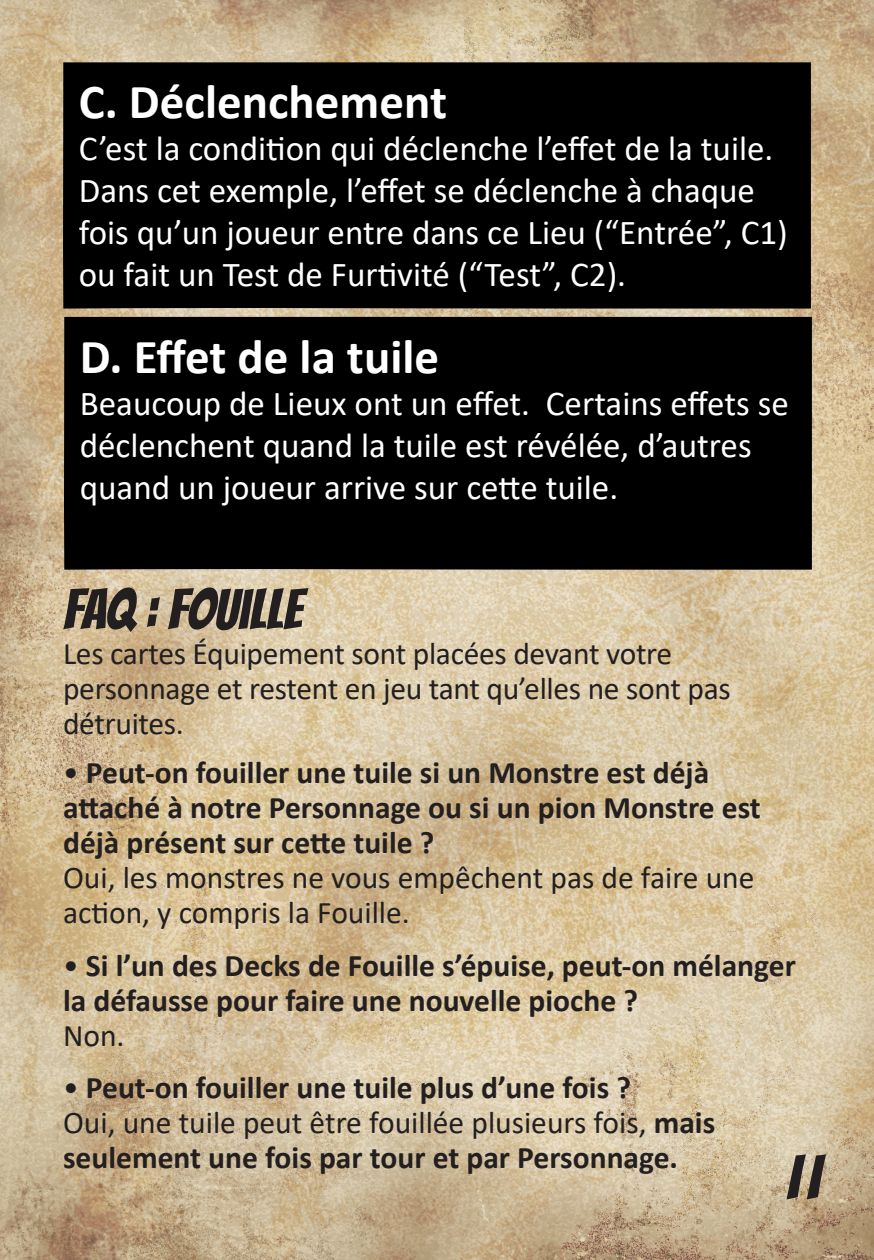
<style>
.page{position:relative;width:874px;height:1260px;background:#fff}
.page>*{position:absolute;margin:0;border:0;box-sizing:border-box;transform-origin:0 0}
.t1{font:63px "Bangers";color:#231f20}
.t2{font:56px "Bangers";color:#231f20}
.t3{font:700 49px "Calibri";color:#fff}
.t4{font:35px/42px "Calibri";color:#fff}
.t5{font:700 31.5px/35px "Calibri";color:#231f20}
.t6{font:31.5px/35px "Calibri";letter-spacing:-.01em;color:#231f20}
.s1{font-weight:400}
</style>
<div class="page">
<img style="left:0;top:0;width:873px;height:1260px">
<div style="left:64px;top:317px;width:747px;height:253px;background:#000"></div>
<div style="left:63px;top:62px;width:747px;height:247px;background:#000"></div>
<p class="t3" style="left:79px;top:67px;width:369px">C. Déclenchement</p>
<p class="t4" style="left:79px;top:127px;width:710px">C’est la condition qui déclenche l’effet de la tuile.<br>Dans cet exemple, l’effet se déclenche à chaque fois qu’un joueur entre dans ce Lieu (“Entrée”, C1) ou fait un Test de Furtivité (“Test”, C2).</p>
<p class="t3" style="left:80px;top:322px;width:360px">D. Effet de la tuile</p>
<p class="t4" style="left:80px;top:381px;width:710px">Beaucoup de Lieux ont un effet. Certains effets se déclenchent quand la tuile est révélée, d’autres quand un joueur arrive sur cette tuile.</p>
<p class="t2" style="left:63px;top:577px;width:240px">FAQ : FOUILLE</p>
<p class="t6" style="left:63px;top:636px;width:669px">Les cartes Équipement sont placées devant votre personnage et restent en jeu tant qu’elles ne sont pas détruites.</p>
<p class="t5" style="left:63px;top:755px;width:699px"><span class="s1">•</span> Peut-on fouiller une tuile si un Monstre est déjà attaché à notre Personnage ou si un pion Monstre est déjà présent sur cette tuile ?</p>
<p class="t6" style="left:63px;top:860px;width:692px">Oui, les monstres ne vous empêchent pas de faire une action, y compris la Fouille.</p>
<p class="t5" style="left:63px;top:947px;width:734px"><span class="s1">•</span> Si l’un des Decks de Fouille s’épuise, peut-on mélanger la défausse pour faire une nouvelle pioche ?</p>
<p class="t6" style="left:63px;top:1017px;width:63px">Non.</p>
<p class="t5" style="left:63px;top:1070px;width:569px"><span class="s1">•</span> Peut-on fouiller une tuile plus d’une fois ?</p>
<p class="t5" style="left:63px;top:1105px;width:653px"><span class="s1">Oui, une tuile peut être fouillée plusieurs fois,</span> mais seulement une fois par tour et par Personnage.</p>
<h1 class="t1" style="left:780px;top:1141px;width:42px">11</h1>
</div>
